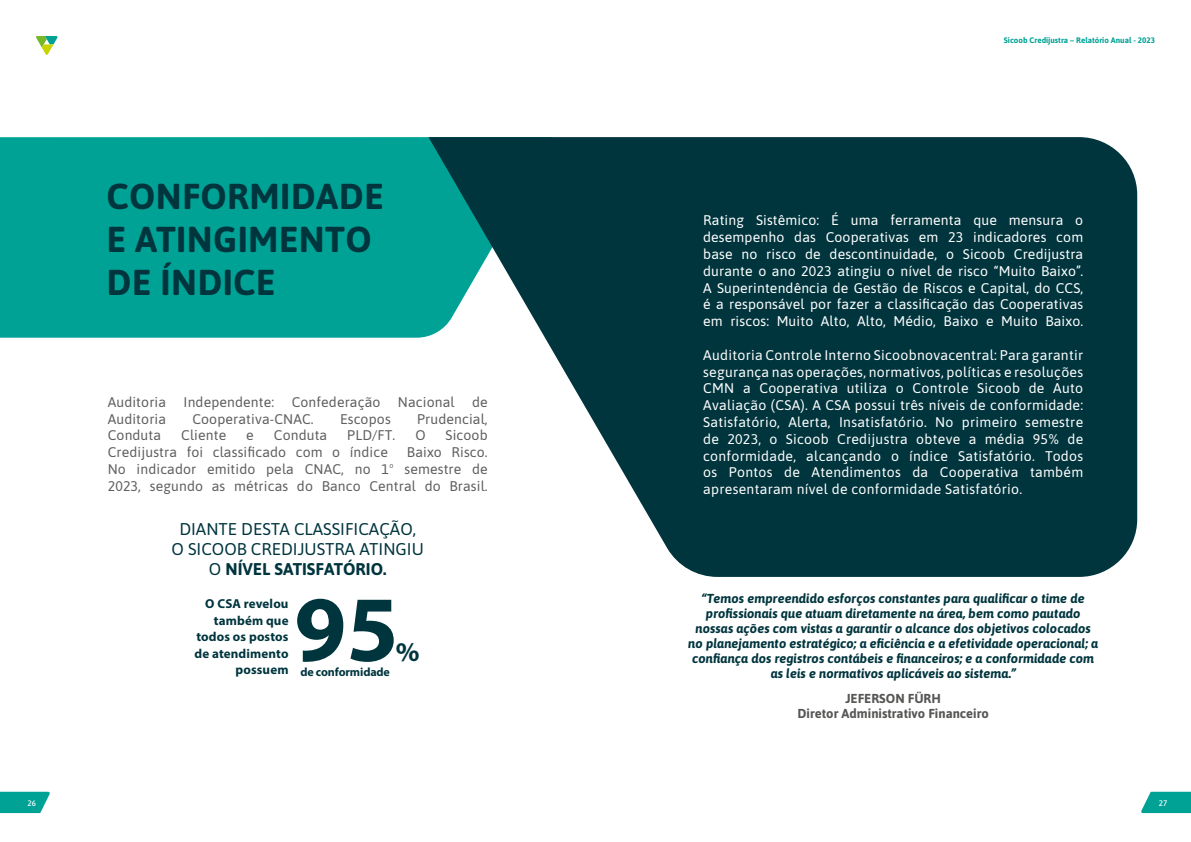
<style>
.page{position:relative;width:1191px;height:842px;background:#fff}
.page>*{position:absolute;margin:0;border:0;box-sizing:border-box;transform-origin:0 0}
.t1{font:700 94px "Myriad Pro";color:#00353e}
.t2{font:700 36px/43.2px "Asap";letter-spacing:.01em;color:#00353e}
.t3{font:700 27px "Myriad Pro";color:#00353e}
.t4{font:17px/20.4px "Asap";color:#00353e;text-align:center}
.t5{font:14px/16.8px "Asap";letter-spacing:.015em;color:#fff;text-align:justify}
.t6{font:14px/16.8px "Asap";letter-spacing:.01em;color:#5f5e5e}
.t7{font:italic 700 13px/15px "Asap";color:#00353e;text-align:center}
.t8{font:700 13px/16.5px "Myriad Pro";letter-spacing:.01em;color:#00353e;text-align:right}
.t9{font:700 13px/15.6px "Asap";color:#575756;text-align:center}
.t10{font:700 12px "Myriad Pro";letter-spacing:-.01em;color:#00353e}
.t11{font:700 8px "Asap";color:#00a295}
.t12{font:500 8px "Asap";color:#fff}
.s1{font-weight:700}
</style>
<div class="page">
<svg style="left:1141px;top:792px;width:50px;height:21px"></svg>
<svg style="left:0;top:792px;width:50px;height:21px"></svg>
<svg style="left:36px;top:36px;width:21px;height:19px"></svg>
<div style="left:0;top:137px;width:428px;height:201px;background:#00a295"></div>
<svg style="left:428px;top:137px;width:709px;height:440px;fill:#00353e"></svg>
<h2 class="t2" style="left:106px;top:173px;width:279px">CONFORMIDADE<br>E ATINGIMENTO<br>DE ÍNDICE</h2>
<p class="t6" style="left:108px;top:393px;width:381px">Auditoria Independente: Confederação Nacional de<br>Auditoria</p>
<p class="t6" style="left:192px;top:409px;width:123px">Cooperativa-CNAC.</p>
<p class="t6" style="left:340px;top:409px;width:52px">Escopos</p>
<p class="t6" style="left:417px;top:409px;width:72px">Prudencial,</p>
<p class="t6" style="left:108px;top:426px;width:55px">Conduta</p>
<p class="t6" style="left:181px;top:426px;width:47px">Cliente</p>
<p class="t6" style="left:246px;top:426px;width:9px">e</p>
<p class="t6" style="left:274px;top:426px;width:55px">Conduta</p>
<p class="t6" style="left:347px;top:426px;width:50px">PLD/FT.</p>
<p class="t6" style="left:415px;top:426px;width:12px">O</p>
<p class="t6" style="left:445px;top:426px;width:44px">Sicoob</p>
<p class="t6" style="left:108px;top:443px;width:282px">Credijustra foi classificado com o índice</p>
<p class="t6" style="left:108px;top:443px;width:381px;text-align:justify;text-indent:299px">Baixo Risco.<br>No indicador emitido pela CNAC, no 1º semestre de 2023, segundo as métricas do Banco Central do Brasil.</p>
<p class="t4" style="left:172px;top:518px;width:254px">DIANTE DESTA CLASSIFICAÇÃO,<br>O SICOOB CREDIJUSTRA ATINGIU<br>O <span class="s1">NÍVEL SATISFATÓRIO.</span></p>
<p class="t8" style="left:194px;top:595px;width:95px">O CSA revelou também que todos os postos de atendimento possuem</p>
<h1 class="t1" style="left:294px;top:568px;width:106px">95</h1>
<h3 class="t3" style="left:396px;top:634px;width:25px">%</h3>
<p class="t10" style="left:300px;top:664px;width:91px">de conformidade</p>
<p class="t11" style="left:1004px;top:35px;width:153px">Sicoob Credijustra – Relatório Anual - 2023</p>
<p class="t5" style="left:703px;top:211px;width:381px">Rating Sistêmico: É uma ferramenta que mensura o desempenho das Cooperativas em 23 indicadores com base no risco de descontinuidade, o Sicoob Credijustra durante o ano 2023 atingiu o nível de risco “Muito Baixo”.<br>A Superintendência de Gestão de Riscos e Capital, do CCS, é a responsável por fazer a classificação das Cooperativas em riscos: Muito Alto, Alto, Médio, Baixo e Muito Baixo.</p>
<p class="t5" style="left:703px;top:346px;width:381px">Auditoria Controle Interno Sicoobnovacentral: Para garantir segurança nas operações, normativos, políticas e resoluções CMN a Cooperativa utiliza o Controle Sicoob de Auto Avaliação (CSA). A CSA possui três níveis de conformidade:<br>Satisfatório, Alerta, Insatisfatório. No primeiro semestre de 2023, o Sicoob Credijustra obteve a média 95% de conformidade, alcançando o índice Satisfatório. Todos os Pontos de Atendimentos da Cooperativa também apresentaram nível de conformidade Satisfatório.</p>
<p class="t7" style="left:688px;top:590px;width:411px">“Temos empreendido esforços constantes para qualificar o time de profissionais que atuam diretamente na área, bem como pautado nossas ações com vistas a garantir o alcance dos objetivos colocados no planejamento estratégico; a eficiência e a efetividade operacional; a confiança dos registros contábeis e financeiros; e a conformidade com</p>
<p class="t7" style="left:770px;top:665px;width:247px">as leis e normativos aplicáveis ao sistema.”</p>
<p class="t9" style="left:797px;top:690px;width:193px">JEFERSON FÜRH<br>Diretor Administrativo Financeiro</p>
<p class="t12" style="left:27px;top:798px;width:10px">26</p>
<p class="t12" style="left:1158px;top:798px;width:10px">27</p>
</div>
